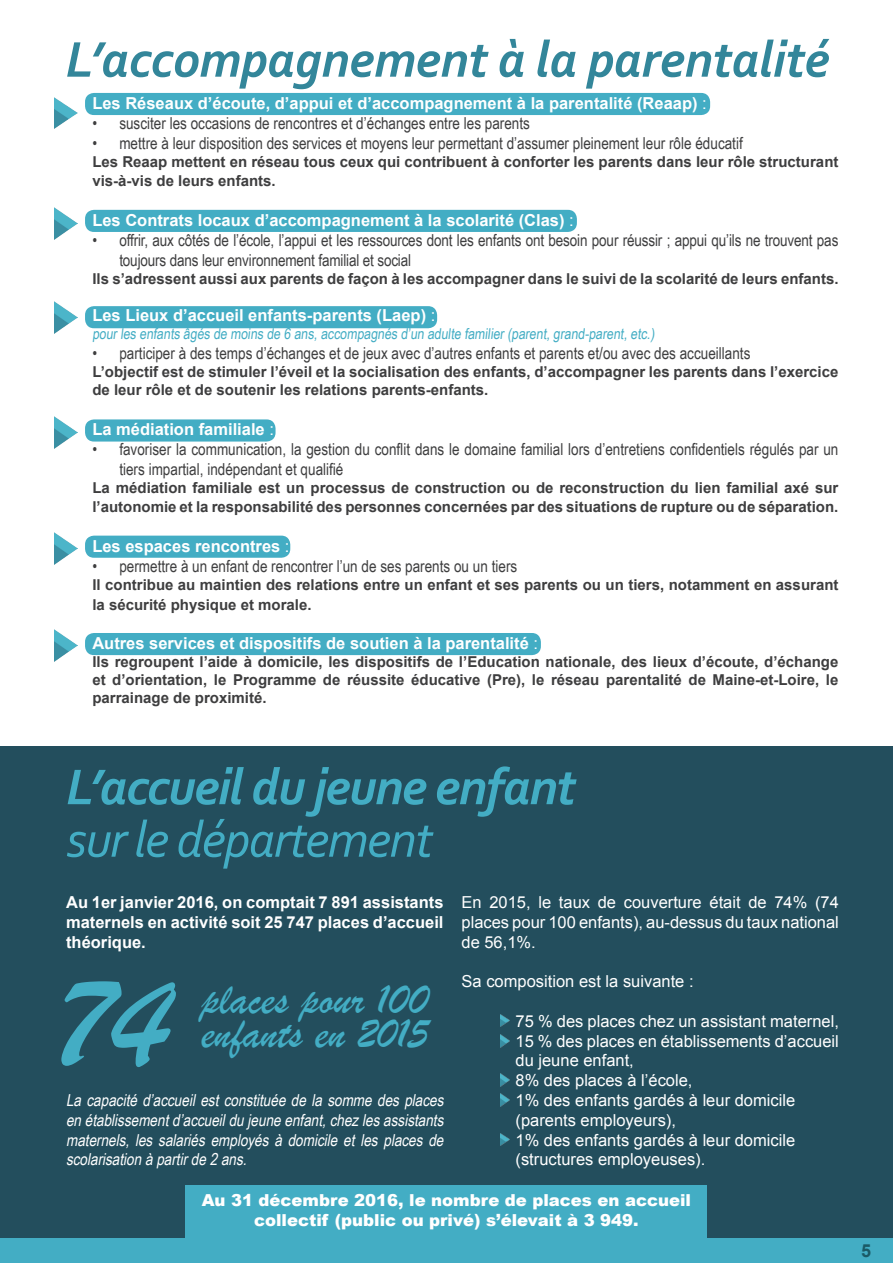
<style>
.page{position:relative;width:893px;height:1263px;background:#fff}
.page>*{position:absolute;margin:0;border:0;box-sizing:border-box;transform-origin:0 0}
.t1{font:135px "Brush Script";color:#43adc4}
.t2{font:italic 700 52.5px "Corbel";letter-spacing:-.01em;color:#33869a}
.t3{font:italic 700 52.5px "Corbel";letter-spacing:-.03em;color:#43adc4}
.t4{font:italic 52.5px "Corbel";letter-spacing:-.03em;color:#43adc4}
.t5{font:45px/34.5px "Brush Script";color:#43adc4}
.t6{font:700 18px "Arial";color:#1b5a66}
.t7{font:16.5px/19.8px "Arial Narrow";color:#3e3e3f}
.t8{font:700 16.5px/19.8px "Arial";color:#fff;text-align:justify}
.t9{font:16.5px/19.8px "Arial";color:#fff;text-align:justify}
.t10{font:italic 16.5px/19.8px "Arial Narrow";color:#fff;text-align:justify}
.t11{font:900 16.5px/19.8px "Arial";color:#fff;text-align:center}
.t12{font:700 15px/19.8px "Arial";color:#3e3e3f}
.t13{font:15px "Arial Narrow";color:#43adc4}
.s1{font-weight:400}
</style>
<div class="page">
<div style="left:0;top:1237px;width:893px;height:26px;background:#43adc4"></div>
<div style="left:85px;top:633px;width:456px;height:22px;background:#43adc4;border-radius:9px"></div>
<div style="left:85px;top:536px;width:205px;height:22px;background:#43adc4;border-radius:9px"></div>
<div style="left:85px;top:419px;width:191px;height:23px;background:#43adc4;border-radius:9px"></div>
<div style="left:85px;top:306px;width:352px;height:22px;background:#43adc4;border-radius:9px"></div>
<div style="left:85px;top:210px;width:492px;height:22px;background:#43adc4;border-radius:9px"></div>
<div style="left:85px;top:93px;width:625px;height:22px;background:#43adc4;border-radius:9px"></div>
<img style="left:54px;top:97px;width:23px;height:32px">
<img style="left:54px;top:207px;width:23px;height:32px">
<img style="left:54px;top:302px;width:23px;height:31px">
<img style="left:54px;top:416px;width:23px;height:32px">
<img style="left:54px;top:532px;width:23px;height:32px">
<img style="left:54px;top:630px;width:23px;height:31px">
<div style="left:0;top:747px;width:893px;height:491px;background:#234e5d"></div>
<svg style="left:500px;top:1094px;width:10px;height:12px"></svg>
<svg style="left:500px;top:1073px;width:10px;height:13px"></svg>
<svg style="left:500px;top:1034px;width:10px;height:13px"></svg>
<svg style="left:500px;top:1014px;width:10px;height:13px"></svg>
<div style="left:186px;top:1186px;width:521px;height:60px;background:#43adc4"></div>
<svg style="left:500px;top:1133px;width:10px;height:13px"></svg>
<h2 class="t2" style="left:66px;top:27px;width:765px">L’accompagnement à la parentalité</h2>
<p class="t8" style="left:92px;top:94px;width:616px">Les Réseaux d’écoute, d’appui et d’accompagnement à la parentalité (Reaap) <span class="s1">:</span></p>
<p class="t7" style="left:92px;top:113px;width:439px">• susciter les occasions de rencontres et d’échanges entre les parents</p>
<p class="t7" style="left:92px;top:132px;width:652px">• mettre à leur disposition des services et moyens leur permettant d’assumer pleinement leur rôle éducatif</p>
<p class="t12" style="left:92px;top:152px;width:748px">Les Reaap mettent en réseau tous ceux qui contribuent à conforter les parents dans leur rôle structurant vis-à-vis de leurs enfants.</p>
<p class="t8" style="left:92px;top:211px;width:483px">Les Contrats locaux d’accompagnement à la scolarité (Clas) <span class="s1">:</span></p>
<p class="t7" style="left:119px;top:230px;width:721px;text-indent:-27px">• offrir, aux côtés de l’école, l’appui et les ressources dont les enfants ont besoin pour réussir ; appui qu’ils ne trouvent pas toujours dans leur environnement familial et social</p>
<p class="t12" style="left:92px;top:269px;width:748px">Ils s’adressent aussi aux parents de façon à les accompagner dans le suivi de la scolarité de leurs enfants.</p>
<p class="t8" style="left:92px;top:306px;width:344px">Les Lieux d’accueil enfants-parents (Laep) <span class="s1">:</span></p>
<p class="t13" style="left:92px;top:323px;width:566px">pourles enfants âgés de moins de 6 ans,accompagnés d’un adulte familier(parent,grand-parent,etc.)</p>
<p class="t7" style="left:92px;top:343px;width:660px">• participer à des temps d’échanges et de jeux avec d’autres enfants et parents et/ou avec des accueillants</p>
<p class="t12" style="left:92px;top:363px;width:748px;line-height:18px">L’objectif est de stimuler l’éveil et la socialisation des enfants, d’accompagner les parents dans l’exercice de leur rôle et de soutenir les relations parents-enfants.</p>
<p class="t8" style="left:92px;top:420px;width:183px">La médiation familiale <span class="s1">:</span></p>
<p class="t7" style="left:119px;top:438px;width:721px;text-indent:-27px">• favoriser la communication, la gestion du conflit dans le domaine familial lors d’entretiens confidentiels régulés par un tiers impartial, indépendant et qualifié</p>
<p class="t12" style="left:92px;top:478px;width:748px">La médiation familiale est un processus de construction ou de reconstruction du lien familial axé sur l’autonomie et la responsabilité des personnes concernées par des situations de rupture ou de séparation.</p>
<p class="t8" style="left:92px;top:537px;width:199px">Les espaces rencontres <span class="s1">:</span></p>
<p class="t7" style="left:92px;top:555px;width:426px">• permettre à un enfant de rencontrer l’un de ses parents ou un tiers</p>
<p class="t12" style="left:92px;top:575px;width:748px">Il contribue au maintien des relations entre un enfant et ses parents ou un tiers, notamment en assurant la sécurité physique et morale.</p>
<p class="t8" style="left:92px;top:634px;width:447px">Autres services et dispositifs de soutien à la parentalité <span class="s1">:</span></p>
<p class="t12" style="left:92px;top:653px;width:748px;line-height:18px;text-align:justify">Ils regroupent l’aide à domicile, les dispositifs de l’Education nationale, des lieux d’écoute, d’échange et d’orientation, le Programme de réussite éducative (Pre), le réseau parentalité de Maine-et-Loire, le parrainage de proximité.</p>
<h2 class="t3" style="left:66px;top:754px;width:511px">L’accueil du jeune enfant</h2>
<h2 class="t4" style="left:66px;top:807px;width:368px">sur le département</h2>
<p class="t9" style="left:462px;top:892px;width:379px">En 2015, le taux de couverture était de 74% (74 places pour 100 enfants), au-dessus du taux national de 56,1%.</p>
<p class="t9" style="left:462px;top:971px;width:234px">Sa composition est la suivante :</p>
<p class="t9" style="left:515px;top:1011px;width:325px;text-align:left">75 % des places chez un assistant maternel,<br>15 % des places en établissements d’accueil du jeune enfant,<br>8% des places à l’école,<br>1% des enfants gardés à leur domicile (parents employeurs),<br>1% des enfants gardés à leur domicile (structures employeuses).</p>
<p class="t11" style="left:202px;top:1190px;width:491px">Au 31 décembre 2016, le nombre de places en accueil collectif (public ou privé) s’élevait à 3 949.</p>
<p class="t8" style="left:66px;top:893px;width:379px">Au 1er janvier 2016, on comptait 7 891 assistants maternels en activité soit 25 747 places d’accueil théorique.</p>
<h1 class="t1" style="left:51px;top:941px;width:118px">74</h1>
<h3 class="t5" style="left:201px;top:982px;width:228px">places pour 100 enfants en 2015</h3>
<p class="t10" style="left:66px;top:1089px;width:383px">La capacité d’accueil est constituée de la somme des places enétablissementd’accueildujeuneenfant,chezlesassistants maternels, les salariés employés à domicile et les places de scolarisationàpartirde2ans.</p>
<p class="t6" style="left:861px;top:1238px;width:12px">5</p>
</div>
